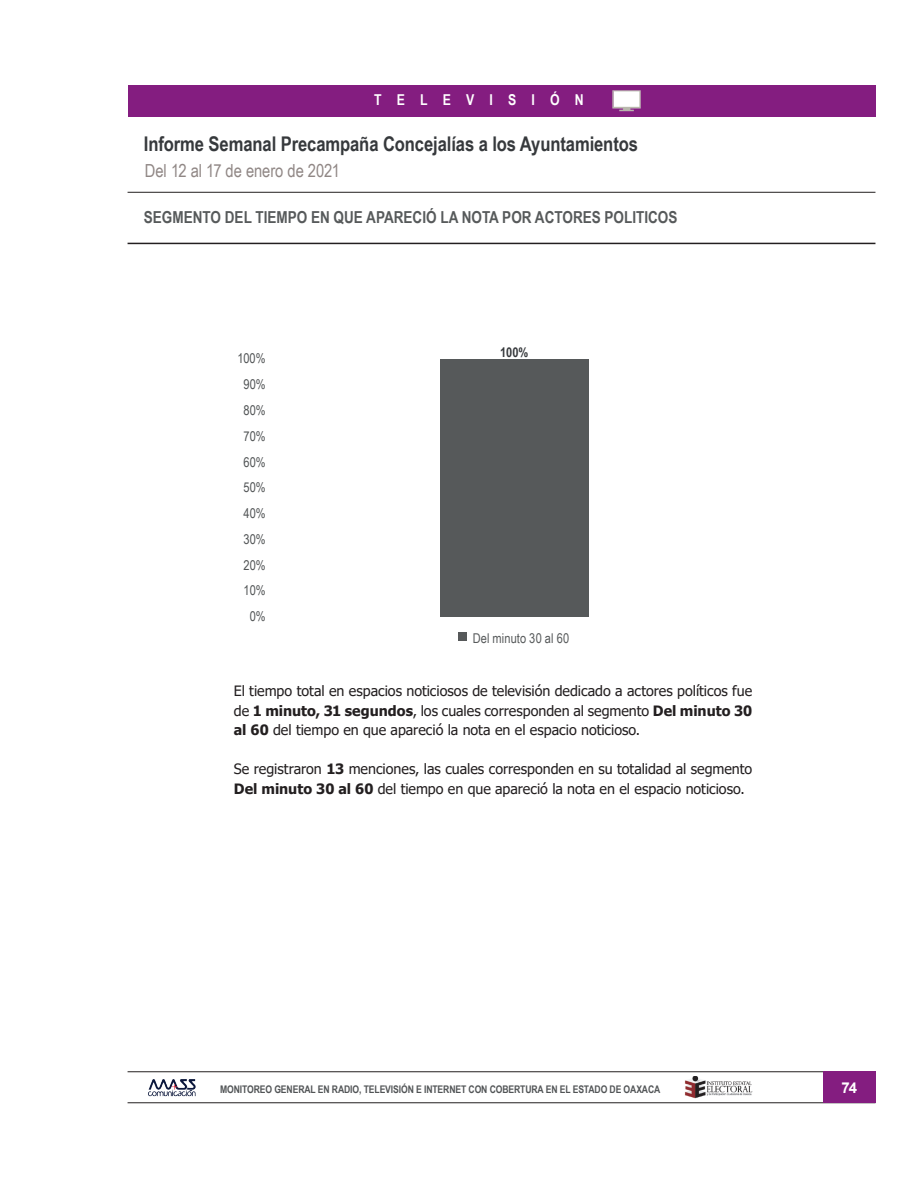
<style>
.page{position:relative;width:918px;height:1188px;background:#fff}
.page>*{position:absolute;margin:0;border:0;box-sizing:border-box;transform-origin:0 0}
.t1{font:700 20.25px "Arial Narrow";letter-spacing:-.005em;color:#36393c}
.t2{font:18px "Arial Narrow";letter-spacing:-.005em;color:#908785}
.t3{font:700 16.5px "Arial Narrow";color:#575a5b}
.t4{font:700 15px "Arial Narrow";letter-spacing:1.01em;color:#fff}
.t5{font:700 15px "Arial";color:#fff}
.t6{font:14.25px/19.5px "Tahoma";color:#231f20;text-align:justify}
.t7{font:13.5px "Arial Narrow";letter-spacing:-.005em;color:#515455}
.t8{font:13.5px "Arial Narrow";letter-spacing:.005em;color:#575a5b}
.t9{font:700 13.5px "Arial Narrow";color:#36393c}
.t10{font:700 10.5px "Arial Narrow";letter-spacing:-.01em;color:#515456}
.s1{font-weight:700}
</style>
<div class="page">
<hr style="left:128px;top:1072px;width:747px;height:1px;background:#231f20">
<hr style="left:128px;top:1103px;width:747px;height:1px;background:#231f20">
<div style="left:823px;top:1072px;width:52px;height:31px;background:#841d80"></div>
<img style="left:148px;top:1079px;width:48px;height:18px">
<img style="left:684px;top:1077px;width:69px;height:22px">
<hr style="left:128px;top:243px;width:747px;height:1px;background:#231f20">
<hr style="left:128px;top:192px;width:747px;height:1px;background:#231f20">
<div style="left:128px;top:85px;width:747px;height:31px;background:#841d80"></div>
<img style="left:612px;top:90px;width:29px;height:22px">
<div style="left:440px;top:359px;width:149px;height:258px;background:#56595a"></div>
<div style="left:458px;top:633px;width:8px;height:8px;background:#56595a"></div>
<p class="t4" style="left:374px;top:88px;width:211px">TELEVISIÓN</p>
<h1 class="t1" style="left:144px;top:128px;width:496px">Informe Semanal Precampaña Concejalías a los Ayuntamientos</h1>
<p class="t2" style="left:145px;top:157px;width:197px">Del 12 al 17 de enero de 2021</p>
<p class="t3" style="left:144px;top:205px;width:535px">SEGMENTO DEL TIEMPO EN QUE APARECIÓ LA NOTA POR ACTORES POLITICOS</p>
<p class="t7" style="left:237px;top:349px;width:30px">100%</p>
<p class="t7" style="left:244px;top:374px;width:24px">90%</p>
<p class="t7" style="left:244px;top:400px;width:24px">80%</p>
<p class="t7" style="left:244px;top:426px;width:24px">70%</p>
<p class="t7" style="left:244px;top:452px;width:24px">60%</p>
<p class="t7" style="left:244px;top:478px;width:24px">50%</p>
<p class="t7" style="left:244px;top:503px;width:24px">40%</p>
<p class="t7" style="left:244px;top:529px;width:24px">30%</p>
<p class="t7" style="left:244px;top:555px;width:24px">20%</p>
<p class="t7" style="left:244px;top:581px;width:24px">10%</p>
<p class="t7" style="left:250px;top:607px;width:17px">0%</p>
<p class="t9" style="left:500px;top:342px;width:30px">100%</p>
<p class="t8" style="left:473px;top:628px;width:98px">Del minuto 30 al 60</p>
<p class="t7" style="left:457px;top:635px;width:97px">Del minuto 30 al 60</p>
<p class="t6" style="left:234px;top:682px;width:520px">El tiempo total en espacios noticiosos de televisión dedicado a actores políticos fue de <span class="s1">1 minuto, 31 segundos</span>, los cuales corresponden al segmento <span class="s1">Del minuto 30 al 60</span> del tiempo en que apareció la nota en el espacio noticioso.</p>
<p class="t6" style="left:234px;top:760px;width:520px">Se registraron <span class="s1">13</span> menciones, las cuales corresponden en su totalidad al segmento<br><span class="s1">Del minuto 30 al 60</span> del tiempo en que apareció la nota en el espacio noticioso.</p>
<p class="t10" style="left:220px;top:1081px;width:442px">MONITOREO GENERAL EN RADIO, TELEVISIÓN E INTERNET CON COBERTURA EN EL ESTADO DE OAXACA</p>
<p class="t5" style="left:841px;top:1077px;width:17px">74</p>
</div>
